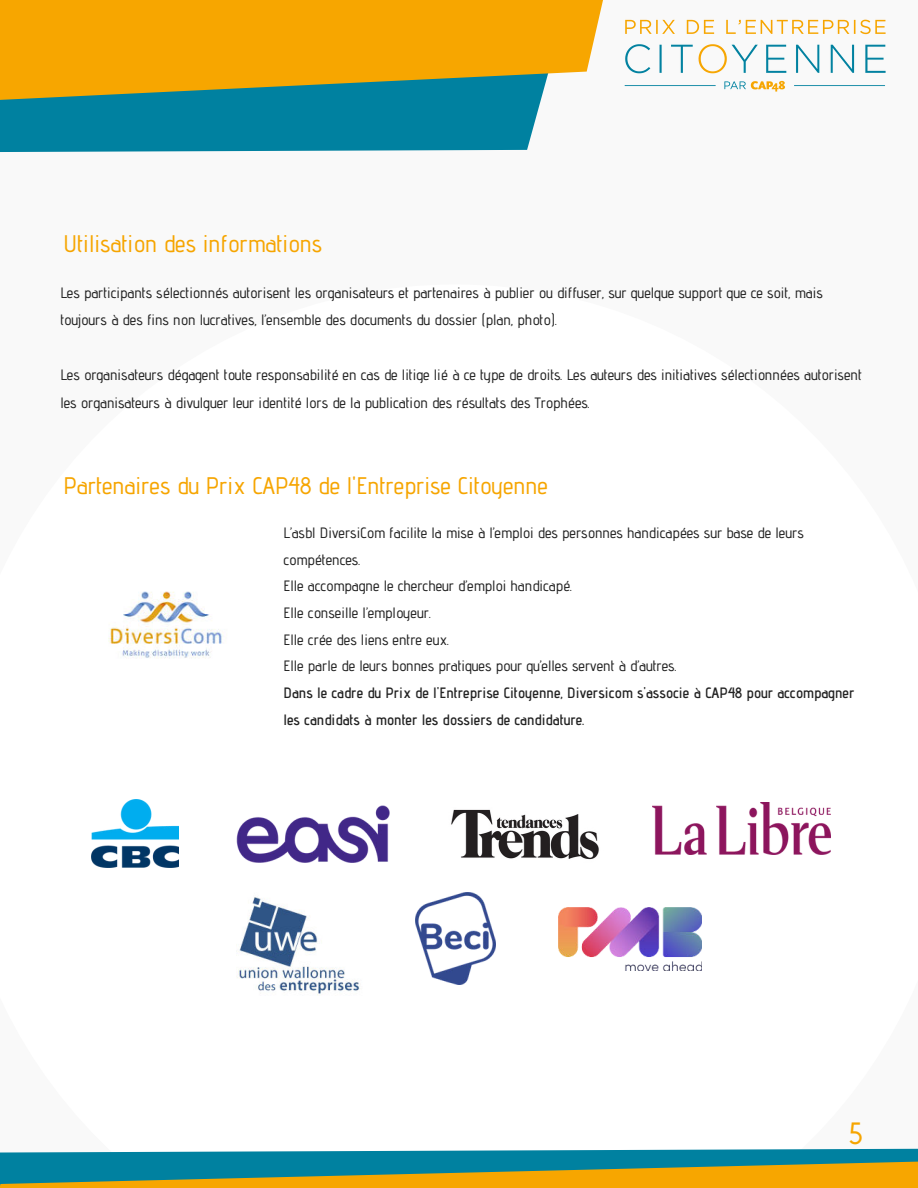
<style>
.page{position:relative;width:918px;height:1188px;background:#f9f9f9}
.page>*{position:absolute;margin:0;border:0;box-sizing:border-box;transform-origin:0 0}
.t1{font:500 30.75px "Advent Pro";color:#f6a500}
.t2{font:500 24px "Advent Pro";color:#f6a500}
.t3{font:500 15px/26.7px "Advent Pro";color:#222}
.t4{font:600 15px/26.7px "Advent Pro";color:#222}
</style>
<div class="page">
<img style="left:108px;top:591px;width:114px;height:67px">
<img style="left:238px;top:897px;width:122px;height:98px">
<svg style="left:0;top:1149px;width:918px;height:39px;background:#6a9465"></svg>
<div style="left:0;top:117px;width:536px;height:35px;background:#0081a0"></div>
<svg style="left:0;top:0;width:603px;height:117px;background:#bda130"></svg>
<img style="left:624px;top:19px;width:262px;height:73px">
<img style="left:415px;top:893px;width:80px;height:92px">
<img style="left:653px;top:802px;width:177px;height:52px">
<img style="left:451px;top:809px;width:148px;height:51px">
<img style="left:559px;top:907px;width:143px;height:63px">
<img style="left:237px;top:806px;width:153px;height:56px">
<img style="left:92px;top:800px;width:86px;height:67px">
<h2 class="t2" style="left:64px;top:229px;width:260px">Utilisation des informations</h2>
<p class="t3" style="left:60px;top:279px;width:764px;line-height:27.5px">Les participants sélectionnés autorisent les organisateurs et partenaires à publier ou diffuser, sur quelque support que ce soit, mais toujours à des fins non lucratives, l’ensemble des documents du dossier (plan, photo).</p>
<p class="t3" style="left:60px;top:361px;width:803px;line-height:27.5px">Les organisateurs dégagent toute responsabilité en cas de litige lié à ce type de droits. Les auteurs des initiatives sélectionnées autorisent les organisateurs à divulguer leur identité lors de la publication des résultats des Trophées.</p>
<h2 class="t2" style="left:64px;top:471px;width:486px">Partenaires du Prix CAP48 de l'Entreprise Citoyenne</h2>
<p class="t3" style="left:283px;top:519px;width:522px">L’asbl DiversiCom facilite la mise à l’emploi des personnes handicapées sur base de leurs compétences.<br>Elle accompagne le chercheur d’emploi handicapé.<br>Elle conseille l’employeur.<br>Elle crée des liens entre eux.<br>Elle parle de leurs bonnes pratiques pour qu’elles servent à d’autres.</p>
<p class="t4" style="left:283px;top:679px;width:573px">Dans le cadre du Prix de l'Entreprise Citoyenne, Diversicom s'associe à CAP48 pour accompagner les candidats à monter les dossiers de candidature.</p>
<h1 class="t1" style="left:849px;top:1115px;width:15px">5</h1>
</div>
